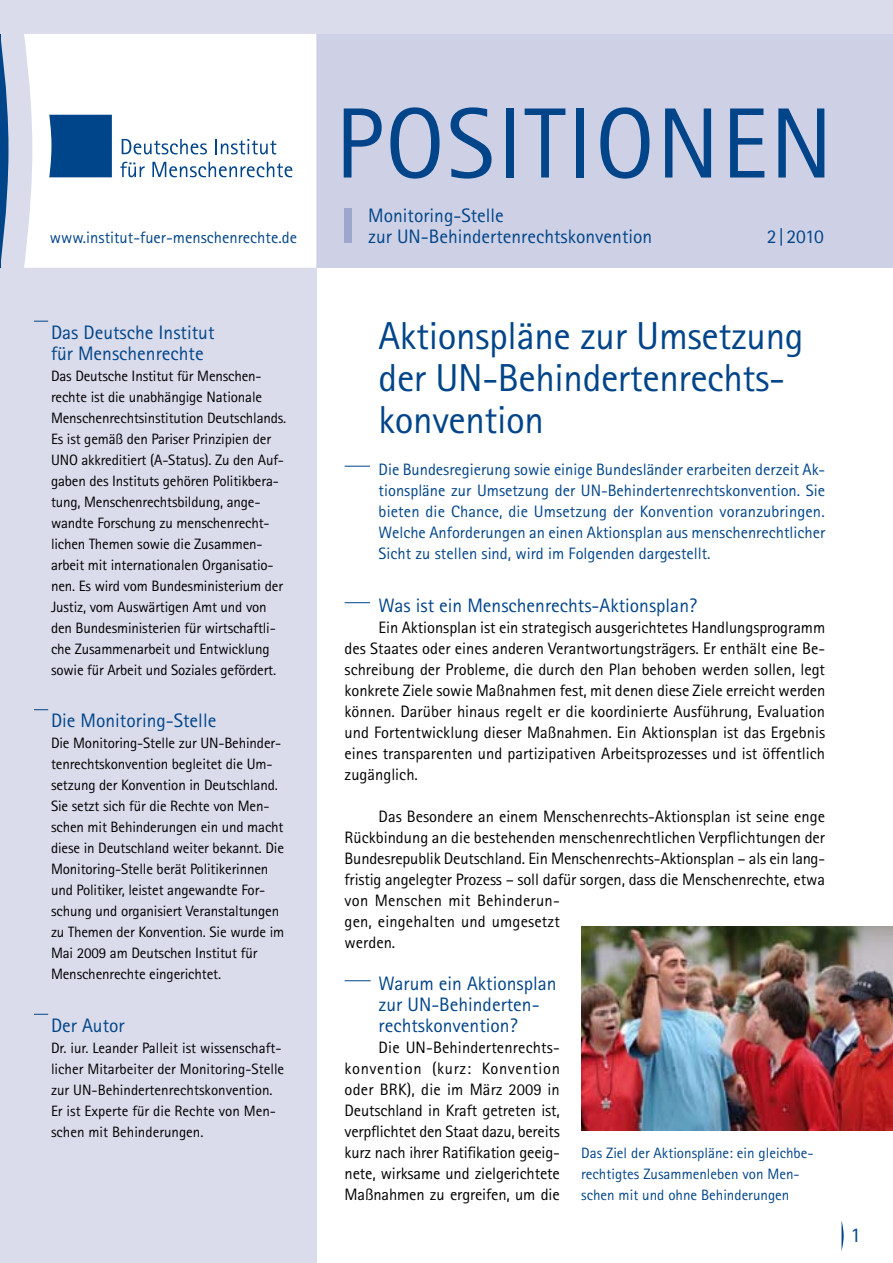
<style>
.page{position:relative;width:893px;height:1263px;background:#fff}
.page>*{position:absolute;margin:0;border:0;box-sizing:border-box;transform-origin:0 0}
.t1{font:100.05px "Rotis Sans Serif";letter-spacing:.02em;color:#004489}
.t2{font:39px/42px "Rotis Sans Serif";letter-spacing:-.01em;color:#004489}
.t3{font:21px "Rotis Sans Serif";color:#004489}
.P_untertitel{font:19.5px/21px "Rotis Sans Serif";color:#004489}
.P_ausgabe{font:19.5px "Rotis Sans Serif";color:#004489}
.P_fliesstext{font:16.5px/21px "Rotis Sans Serif";color:#000;text-align:justify}
.P_vorspann{font:16.5px/21px "Rotis Sans Serif";color:#004489;text-align:justify}
.P_url-titel{font:16.5px "Rotis Sans Serif";color:#004489}
.P_infospalte_Fliesst{font:15px/21px "Rotis Sans Serif";letter-spacing:-.01em;color:#000}
.t4{font:15px/21px "Rotis Sans Serif";color:#004489}
</style>
<div class="page">
<div style="left:312px;top:0;width:581px;height:268px;background:#dadceb"></div>
<div style="left:312px;top:34px;width:581px;height:234px;background:#ced1e5"></div>
<div style="left:0;top:0;width:316px;height:1263px;background:#dadceb"></div>
<div style="left:24px;top:34px;width:292px;height:234px;background:#fff"></div>
<svg style="left:0;top:34px;width:9px;height:234px"></svg>
<div style="left:49px;top:115px;width:63px;height:62px;background:#004489"></div>
<svg style="left:122px;top:139px;width:85px;height:15px"></svg>
<svg style="left:215px;top:139px;width:61px;height:15px"></svg>
<svg style="left:120px;top:162px;width:25px;height:15px"></svg>
<svg style="left:152px;top:162px;width:140px;height:15px;background:#bbcddf"></svg>
<svg style="left:841px;top:1221px;width:3px;height:30px"></svg>
<div style="left:344px;top:208px;width:7px;height:34px;background:#9da7cc"></div>
<svg style="left:34px;top:321px;width:14px;height:1px"></svg>
<svg style="left:34px;top:709px;width:14px;height:1px"></svg>
<svg style="left:34px;top:1014px;width:14px;height:1px"></svg>
<svg style="left:345px;top:466px;width:25px;height:1px"></svg>
<svg style="left:345px;top:602px;width:25px;height:1px"></svg>
<svg style="left:345px;top:980px;width:26px;height:1px"></svg>
<img style="left:581px;top:927px;width:312px;height:203px">
<p class="P_url-titel" style="left:50px;top:228px;width:249px">www.institut-fuer-menschenrechte.de</p>
<h2 class="P_untertitel" style="left:51px;top:321px;width:165px">Das Deutsche I nstitut für Menschenrechte</h2>
<p class="P_infospalte_Fliesst" style="left:51px;top:365px;width:237px">Das Deutsche I nstitut für Menschen&shy;rechte ist die unabhängige Nationale Menschenrechtsinstitution Deutschlands.<br>Es ist gemäß den Pariser Prinzipien der UNO akkreditiert (A-Status). Zu den Auf&shy;gaben des I nstituts gehören Politikbera&shy;tung, Menschenrechtsbildung, ange&shy;wandte Forschung zu menschenrecht&shy;lichen -Themen sowie die Zusammen&shy;arbeit mit internationalen Organisatio&shy;nen. Es wird vom Bundesministerium der Justiz, vom Auswärtigen Amt und von den Bundesministerien für wirtschaftli&shy;che Zusammenarbeit und Entwicklung sowie für Arbeit und Soziales gefördert.</p>
<h2 class="P_untertitel" style="left:51px;top:710px;width:167px">Die Monitoring-Stelle</h2>
<p class="P_infospalte_Fliesst" style="left:51px;top:732px;width:235px">Die Monitoring-Stelle zur UN-Behinder&shy;tenrechtskonvention begleitet die Um&shy;setzung der Konvention in Deutschland.<br>Sie setzt sich für die Rechte von Men&shy;schen mit Behinderungen ein und macht diese in Deutschland weiter bekannt. Die Monitoring-Stelle berät Politikerinnen und Politiker, leistet angewandte For&shy;schung und organisiert Veranstaltungen zu Themen der Konvention. Sie wurde im Mai 2009 am Deutschen I nstitut für Menschenrechte eingerichtet.</p>
<h2 class="P_untertitel" style="left:51px;top:1014px;width:75px">Der Autor</h2>
<p class="P_infospalte_Fliesst" style="left:51px;top:1037px;width:235px">Dr. iur. Leander Palleit ist wissenschaft&shy;licher Mitarbeiter der Monitoring-Stelle zur UN-Behindertenrechtskonvention.<br>Er ist Experte für die Rechte von Men&shy;schen mit Behinderungen.</p>
<h1 class="t1" style="left:335px;top:85px;width:482px">Position en</h1>
<p class="P_untertitel" style="left:368px;top:205px;width:286px">Monitoring-Stelle<br>zur UN-Behindertenrechtskonvention</p>
<p class="P_ausgabe" style="left:767px;top:225px;width:59px">2|2010</p>
<h2 class="t2" style="left:379px;top:315px;width:426px">Aktionspläne zur Umsetzung der UN-Behindertenrechts&shy;konvention</h2>
<p class="P_vorspann" style="left:379px;top:459px;width:448px">Die Bundesregierung sowie einige Bundesländer erarbeiten derzeit Ak&shy;tionspläne zur Umsetzung der UN-Behindertenrechtskonvention. Sie bieten die Chance, die Umsetzung der Konvention voranzubringen.<br>Welche Anforderungen an einen Aktionsplan aus menschenrechtlicher Sicht zu stellen sind, wird im Folgenden dargestellt.</p>
<h3 class="P_untertitel" style="left:379px;top:594px;width:320px">Was ist ein Menschenrechts-Aktionsplan?</h3>
<p class="P_fliesstext" style="left:345px;top:616px;width:482px;text-indent:34px">Ein Aktionsplan ist ein strategisch ausgerichtetes Handlungsprogramm des Staates oder eines anderen Verantwortungsträgers. Er enthält eine Be&shy;schreibung der Probleme, die durch den Plan behoben werden sollen, legt konkrete Ziele sowie Maßnahmen fest, mit denen diese Ziele erreicht werden können. Darüber hinaus regelt er die koordinierte Ausführung, Evaluation und Fortentwicklung dieser Maßnahmen. Ein Aktionsplan ist das Ergebnis eines transparenten und partizipativen Arbeitsprozesses und ist öffentlich zugänglich.</p>
<p class="P_fliesstext" style="left:345px;top:805px;width:482px;text-align:left;text-indent:34px">Das Besondere an einem Menschenrechts-Aktionsplan ist seine enge Rückbindung an die bestehenden menschenrechtlichen Verpflichtungen der Bundesrepublik Deutschland. Ein Menschenrechts-Aktionsplan – als ein lang&shy;fristig angelegter Prozess – soll dafür sorgen, dass die Menschenrechte, etwa von Menschen mit Behinderun-<br>gen, eingehalten und umgesetzt<br>werden.</p>
<h3 class="P_untertitel" style="left:379px;top:972px;width:179px">Warum ein Aktionsplan zur UN-Behinderten&shy;rechtskonvention?</h3>
<p class="P_fliesstext" style="left:345px;top:1036px;width:217px;text-indent:34px">Die UN-Behindertenrechts&shy;konvention (kurz: Konvention oder BRK), die im März 2009 in Deutschland in Kraft getreten ist, verpflichtet den Staat dazu, bereits kurz nach ihrer Ratifikation geeig&shy;nete, wirksame und zielgerichtete Maßnahmen zu ergreifen, um die</p>
<p class="t4" style="left:581px;top:1142px;width:234px">Das Ziel der Aktionspläne: ein gleichbe&shy;rechtigtes Zusammenleben von Men&shy;schen mit und ohne Behinderungen</p>
<p class="t3" style="left:850px;top:1222px;width:12px">1</p>
</div>
